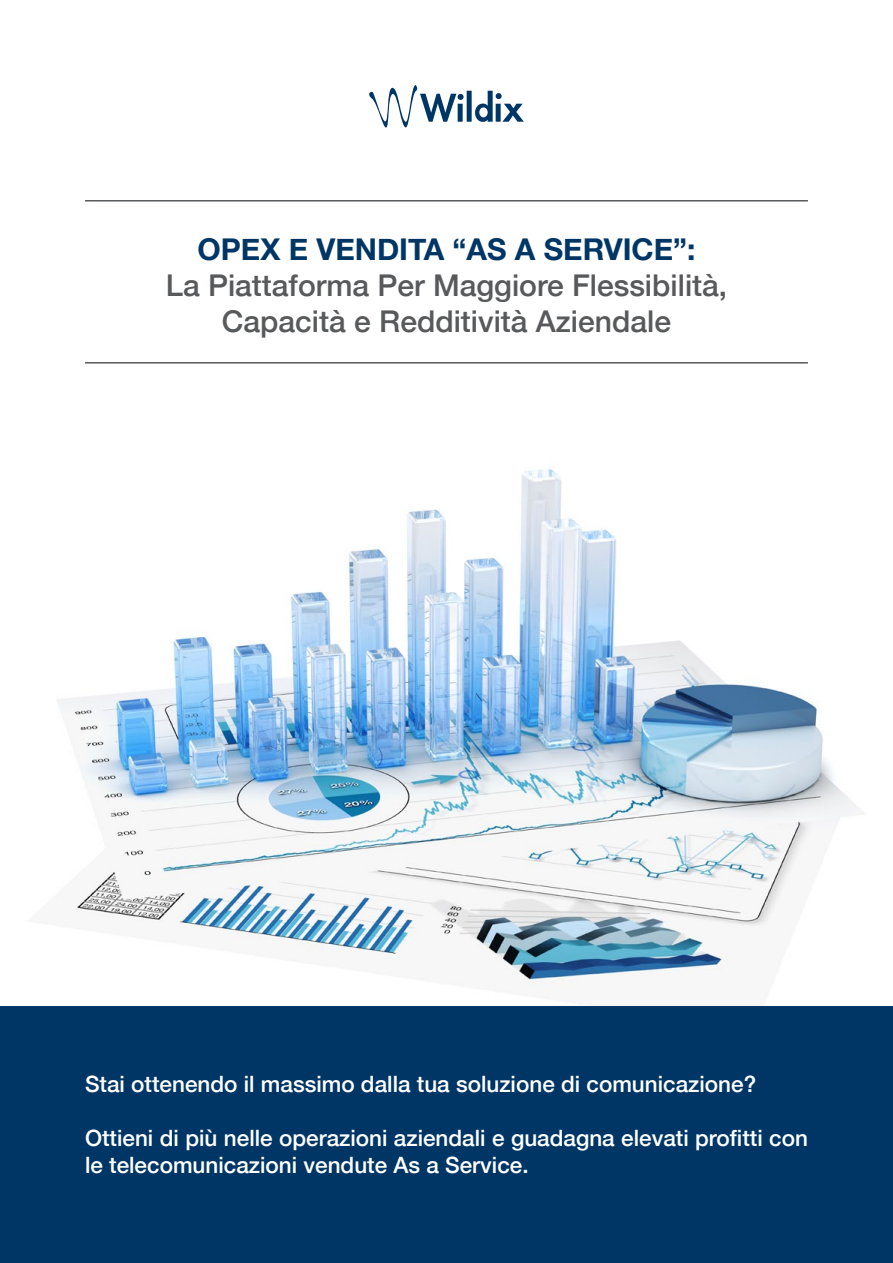
<style>
.page{position:relative;width:893px;height:1263px;background:#fff}
.page>*{position:absolute;margin:0;border:0;box-sizing:border-box;transform-origin:0 0}
.t1{font:500 30px/36px "Helvetica Neue";color:#58595b;text-align:center}
.t2{font:700 30px "Helvetica Neue";color:#003665}
.t3{font:500 22.5px/27px "Helvetica Neue";color:#fff}
</style>
<div class="page">
<img style="left:41px;top:469px;width:823px;height:532px">
<hr style="left:85px;top:200px;width:723px;height:2px;background:#58595b">
<hr style="left:85px;top:362px;width:723px;height:2px;background:#58595b">
<div style="left:0;top:1006px;width:893px;height:257px;background:#003665"></div>
<svg style="left:369px;top:85px;width:155px;height:43px"></svg>
<h1 class="t2" style="left:198px;top:226px;width:499px">OPEX E VENDITA “AS A SERVICE”:</h1>
<h1 class="t1" style="left:166px;top:265px;width:563px">La Piattaforma Per Maggiore Flessibilità,<br>Capacità e Redditività Aziendale</h1>
<p class="t3" style="left:85px;top:1068px;width:673px">Stai ottenendo il massimo dalla tua soluzione di comunicazione?</p>
<p class="t3" style="left:85px;top:1122px;width:724px">Ottieni di più nelle operazioni aziendali e guadagna elevati profitti con le telecomunicazioni vendute As a Service.</p>
</div>
